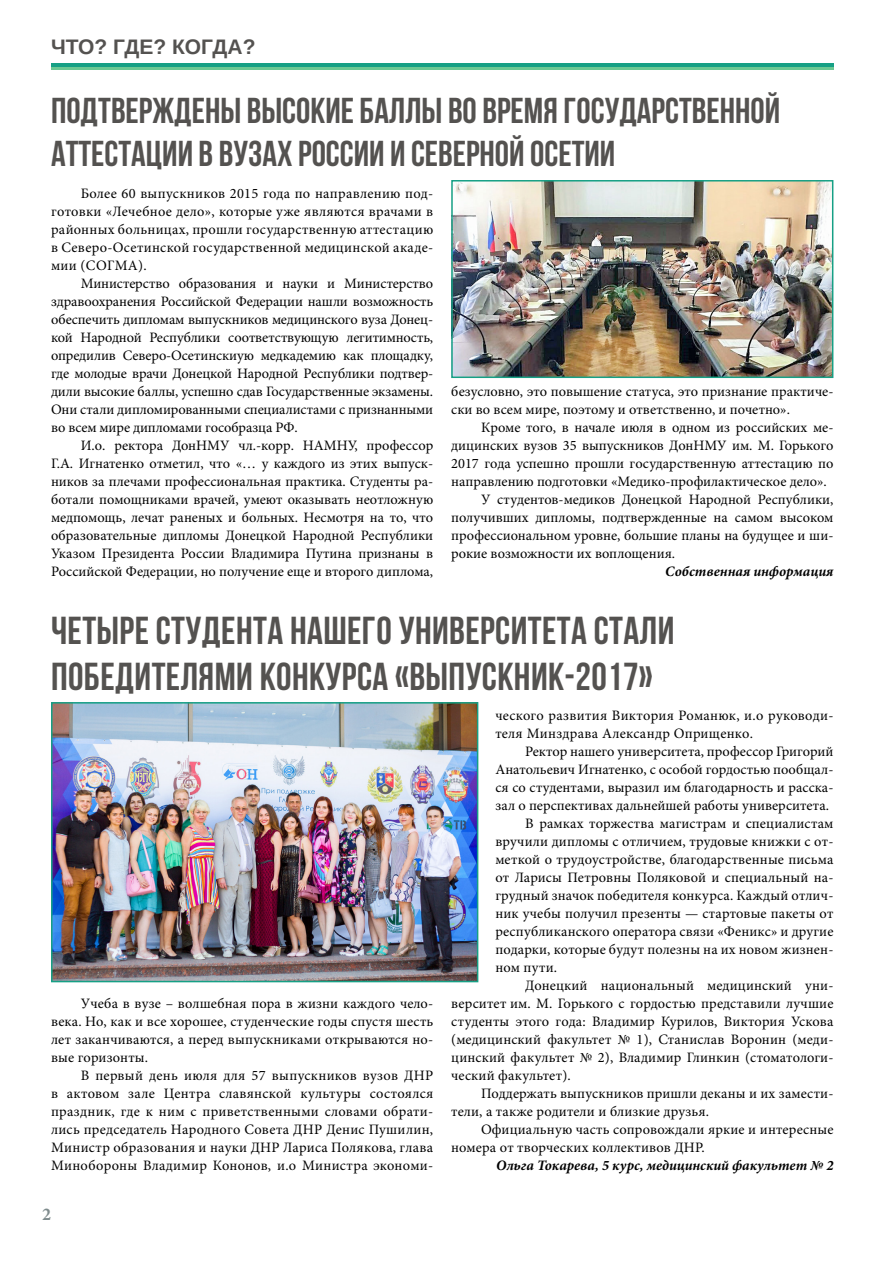
<style>
.page{position:relative;width:893px;height:1263px;background:#fff}
.page>*{position:absolute;margin:0;border:0;box-sizing:border-box;transform-origin:0 0}
.t1{font:700 39px/46.8px "Bebas Neue";letter-spacing:.01em;color:#545250}
.t2{font:700 36px/43.2px "Bebas Neue";color:#545250}
.t3{font:700 21px "Arimo";color:#545250}
.t4{font:700 18px "Minion Pro";color:#7f8c8d}
.t5{font:14.4px/18px "Minion Pro";letter-spacing:.005em;color:#000;text-align:justify}
.t6{font:italic 700 14.4px "Minion Pro";color:#000}
</style>
<div class="page">
<div style="left:51px;top:63px;width:782px;height:5px;background:#16a085"></div>
<hr style="left:51px;top:68px;width:782px;height:2px;background:#6cc893">
<img style="left:454px;top:183px;width:376px;height:192px">
<div style="left:451px;top:180px;width:382px;height:198px;border:2px solid #16a085"></div>
<img style="left:54px;top:705px;width:421px;height:274px">
<div style="left:51px;top:702px;width:427px;height:280px;border:2px solid #16a085"></div>
<h3 class="t3" style="left:51px;top:32px;width:206px">ЧТО? ГДЕ? КОГДА?</h3>
<h2 class="t2" style="left:51px;top:88px;width:731px">ПОДТВЕРЖДЕНЫ ВЫСОКИЕ БАЛЛЫ ВО ВРЕМЯ ГОСУДАРСТВЕННОЙ<br>АТТЕСТАЦИИ В ВУЗАХ РОССИИ И СЕВЕРНОЙ ОСЕТИИ</h2>
<p class="t5" style="left:51px;top:184px;width:384px;text-indent:30px">Более 60 выпускников 2015 года по направлению под&shy;готовки «Лечебное дело», которые уже являются врачами в районных больницах, прошли государственную аттестацию в Северо-Осетинской государственной медицинской акаде&shy;мии (СОГМА).</p>
<p class="t5" style="left:51px;top:274px;width:384px;text-indent:30px">Министерство образования и науки и Министерство здравоохранения Российской Федерации нашли возможность обеспечить дипломам выпускников медицинского вуза Донец&shy;кой Народной Республики соответствующую легитимность, опредилив Северо-Осетинскиую медкадемию как площадку, где молодые врачи Донецкой Народной Республики подтвер&shy;дили высокие баллы, успешно сдав Государственные экзамены.<br>Они стали дипломированными специалистами с признанными во всем мире дипломами гособразца РФ.</p>
<p class="t5" style="left:51px;top:436px;width:384px;text-indent:30px">И.о. ректора ДонНМУ чл.-корр. НАМНУ, профессор Г.А. Игнатенко отметил, что «… у каждого из этих выпуск&shy;ников за плечами профессиональная практика. Студенты ра&shy;ботали помощниками врачей, умеют оказывать неотложную медпомощь, лечат раненых и больных. Несмотря на то, что образовательные дипломы Донецкой Народной Республики Указом Президента России Владимира Путина признаны в Российской Федерации, но получение еще и второго диплома,</p>
<p class="t5" style="left:451px;top:382px;width:384px">безусловно, это повышение статуса, это признание практиче&shy;ски во всем мире, поэтому и ответственно, и почетно».</p>
<p class="t5" style="left:481px;top:418px;width:354px">Кроме того, в начале июля в одном из российских ме-</p>
<p class="t5" style="left:451px;top:436px;width:384px">дицинских вузов 35 выпускников ДонНМУ им. М. Горького</p>
<p class="t5" style="left:451px;top:454px;width:384px">2017 года успешно прошли государственную аттестацию по</p>
<p class="t5" style="left:451px;top:472px;width:377px">направлению подготовки «Медико-профилактическое дело».</p>
<p class="t5" style="left:481px;top:490px;width:354px">У студентов-медиков Донецкой Народной Республики,</p>
<p class="t5" style="left:451px;top:508px;width:384px">получивших дипломы, подтвержденные на самом высоком</p>
<p class="t5" style="left:451px;top:526px;width:384px">профессиональном уровне, большие планы на будущее и ши-</p>
<p class="t5" style="left:451px;top:544px;width:225px">рокие возможности их воплощения.</p>
<p class="t6" style="left:665px;top:561px;width:170px">Собственная информация</p>
<h1 class="t1" style="left:51px;top:606px;width:625px">ЧЕТЫРЕ СТУДЕНТА НАШЕГО УНИВЕРСИТЕТА СТАЛИ<br>ПОБЕДИТЕЛЯМИ КОНКУРСА «ВЫПУСКНИК-2017»</h1>
<p class="t5" style="left:51px;top:994px;width:384px;text-indent:30px">Учеба в вузе – волшебная пора в жизни каждого чело&shy;века. Но, как и все хорошее, студенческие годы спустя шесть лет заканчиваются, а перед выпускниками открываются но&shy;вые горизонты.</p>
<p class="t5" style="left:51px;top:1066px;width:384px;text-indent:30px">В первый день июля для 57 выпускников вузов ДНР в актовом зале Центра славянской культуры состоялся праздник, где к ним с приветственными словами обрати&shy;лись председатель Народного Совета ДНР Денис Пушилин, Министр образования и науки ДНР Лариса Полякова, глава Минобороны Владимир Кононов, и.о Министра экономи-</p>
<p class="t4" style="left:42px;top:1202px;width:10px">2</p>
<p class="t5" style="left:495px;top:706px;width:340px">ческого развития Виктория Романюк, и.о руководи&shy;теля Минздрава Александр Оприщенко.</p>
<p class="t5" style="left:525px;top:742px;width:310px">Ректор нашего университета, профессор Григорий</p>
<p class="t5" style="left:495px;top:760px;width:340px">Анатольевич Игнатенко, с особой гордостью пообщал-</p>
<p class="t5" style="left:495px;top:778px;width:340px">ся со студентами, выразил им благодарность и расска-</p>
<p class="t5" style="left:495px;top:796px;width:335px">зал о перспективах дальнейшей работы университета.</p>
<p class="t5" style="left:525px;top:814px;width:310px">В рамках торжества магистрам и специалистам</p>
<p class="t5" style="left:495px;top:832px;width:340px">вручили дипломы с отличием, трудовые книжки с от-</p>
<p class="t5" style="left:495px;top:850px;width:340px">меткой о трудоустройстве, благодарственные письма</p>
<p class="t5" style="left:495px;top:868px;width:340px">от Ларисы Петровны Поляковой и специальный на-</p>
<p class="t5" style="left:495px;top:886px;width:340px">грудный значок победителя конкурса. Каждый отлич-</p>
<p class="t5" style="left:495px;top:904px;width:340px">ник учебы получил презенты — стартовые пакеты от</p>
<p class="t5" style="left:495px;top:922px;width:340px">республиканского оператора связи «Феникс» и другие</p>
<p class="t5" style="left:495px;top:940px;width:340px">подарки, которые будут полезны на их новом жизнен-</p>
<p class="t5" style="left:495px;top:958px;width:63px">ном пути.</p>
<p class="t5" style="left:525px;top:976px;width:310px">Донецкий национальный медицинский уни-</p>
<p class="t5" style="left:451px;top:994px;width:384px">верситет им. М. Горького с гордостью представили лучшие</p>
<p class="t5" style="left:451px;top:1012px;width:384px">студенты этого года: Владимир Курилов, Виктория Ускова</p>
<p class="t5" style="left:451px;top:1030px;width:384px">(медицинский факультет № 1), Станислав Воронин (меди-</p>
<p class="t5" style="left:451px;top:1048px;width:384px">цинский факультет № 2), Владимир Глинкин (стоматологи-</p>
<p class="t5" style="left:451px;top:1066px;width:121px">ческий факультет).</p>
<p class="t5" style="left:481px;top:1084px;width:354px">Поддержать выпускников пришли деканы и их замести-</p>
<p class="t5" style="left:451px;top:1102px;width:259px">тели, а также родители и близкие друзья.</p>
<p class="t5" style="left:481px;top:1120px;width:354px">Официальную часть сопровождали яркие и интересные</p>
<p class="t5" style="left:451px;top:1138px;width:255px">номера от творческих коллективов ДНР.</p>
<p class="t6" style="left:496px;top:1155px;width:339px">Ольга Токарева, 5 курс, медицинский факультет № 2</p>
</div>
